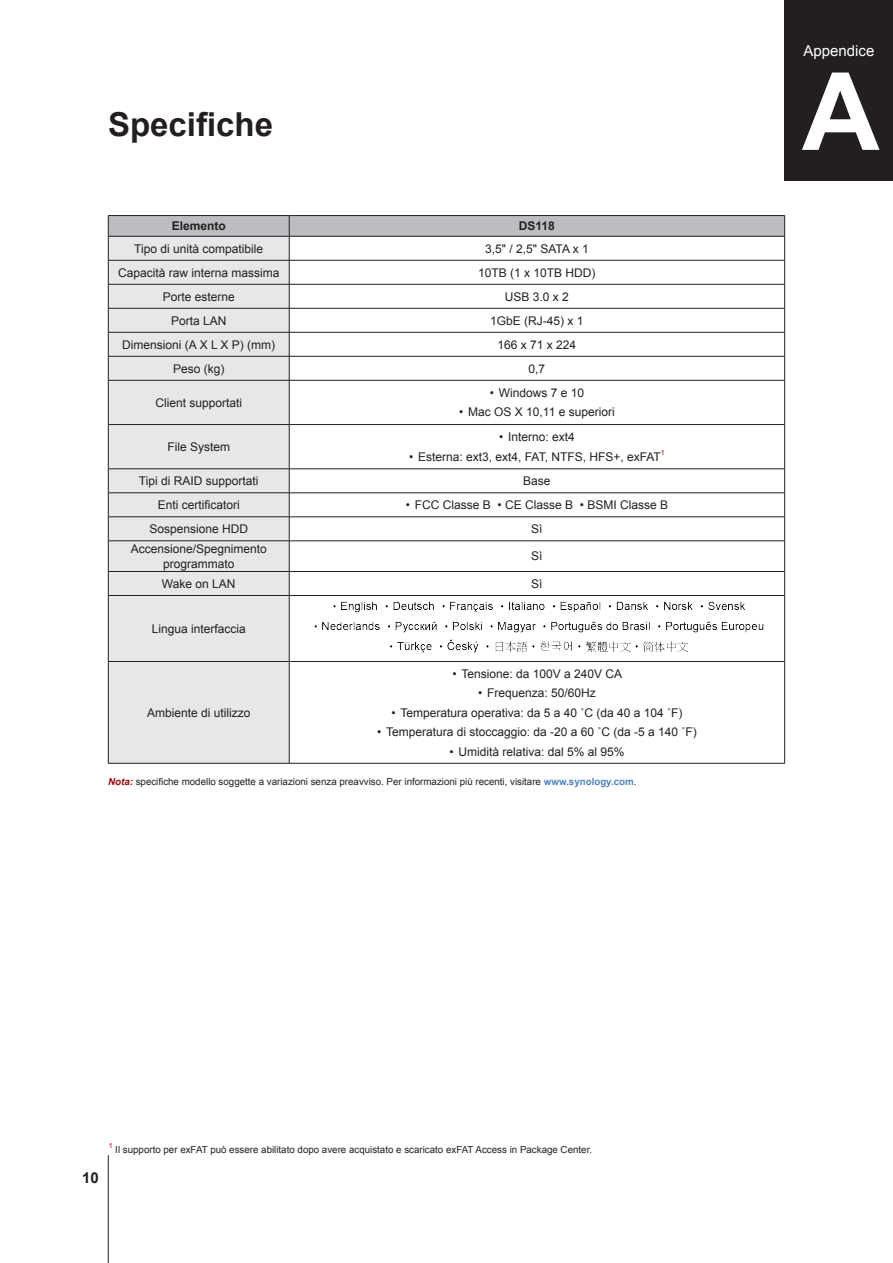
<style>
.page{position:relative;width:893px;height:1263px;background:#fff}
.page>*{position:absolute;margin:0;border:0;box-sizing:border-box;transform-origin:0 0}
.ChapterNum{font:700 108px "Arial";color:#fff}
.H1-ChapterTitle{font:700 33px "Arial";color:#231f20}
.Chapter-center{font:15px "Arial";color:#fff}
.PageNumber-sidebar{font:700 15px "Arial";color:#231f20}
.xBodyCenter{font:12px/14.4px "Arial";color:#231f20;text-align:center}
.XHeadCenter{font:700 12px "Arial";color:#231f20}
.AppendixNote{font:9.75px "Arial";color:#231f20}
.AppendixNote-2{font:7.05px "Arial";color:#9d070d}
.s1{font-weight:700;font-style:italic;color:#9d070d}
.s2{font-weight:700;color:#4f81bd}
</style>
<div class="page">
<div style="left:109px;top:381px;width:180px;height:382px;background:#e6e7e9"></div>
<hr style="left:108px;top:380px;width:181px;height:1px;background:#231f20">
<hr style="left:108px;top:380px;width:1px;height:44px;background:#231f20">
<hr style="left:289px;top:380px;width:496px;height:1px;background:#231f20">
<hr style="left:289px;top:380px;width:1px;height:44px;background:#231f20">
<hr style="left:784px;top:380px;width:1px;height:44px;background:#231f20">
<hr style="left:108px;top:215px;width:181px;height:1px;background:#231f20">
<svg style="left:108px;top:216px;width:677px;height:164px"></svg>
<hr style="left:289px;top:215px;width:496px;height:1px;background:#231f20">
<hr style="left:108px;top:236px;width:181px;height:1px;background:#231f20">
<hr style="left:289px;top:236px;width:496px;height:1px;background:#231f20">
<hr style="left:108px;top:425px;width:1px;height:44px;background:#231f20">
<hr style="left:108px;top:424px;width:181px;height:1px;background:#231f20">
<hr style="left:289px;top:425px;width:1px;height:44px;background:#231f20">
<hr style="left:784px;top:425px;width:1px;height:44px;background:#231f20">
<hr style="left:289px;top:424px;width:496px;height:1px;background:#231f20">
<hr style="left:108px;top:468px;width:181px;height:1px;background:#231f20">
<hr style="left:289px;top:468px;width:496px;height:1px;background:#231f20">
<hr style="left:108px;top:492px;width:181px;height:1px;background:#231f20">
<hr style="left:289px;top:492px;width:496px;height:1px;background:#231f20">
<svg style="left:108px;top:469px;width:1px;height:71px"></svg>
<hr style="left:108px;top:516px;width:181px;height:1px;background:#231f20">
<svg style="left:289px;top:469px;width:1px;height:71px"></svg>
<svg style="left:784px;top:469px;width:1px;height:71px"></svg>
<hr style="left:289px;top:516px;width:496px;height:1px;background:#231f20">
<hr style="left:108px;top:541px;width:1px;height:30px;background:#231f20">
<hr style="left:108px;top:540px;width:181px;height:1px;background:#231f20">
<hr style="left:289px;top:541px;width:1px;height:30px;background:#231f20">
<hr style="left:784px;top:541px;width:1px;height:30px;background:#231f20">
<hr style="left:289px;top:540px;width:496px;height:1px;background:#231f20">
<svg style="left:108px;top:572px;width:1px;height:23px"></svg>
<hr style="left:108px;top:571px;width:181px;height:1px;background:#231f20">
<svg style="left:289px;top:572px;width:1px;height:23px"></svg>
<svg style="left:784px;top:572px;width:1px;height:23px"></svg>
<hr style="left:289px;top:571px;width:496px;height:1px;background:#231f20">
<hr style="left:108px;top:596px;width:1px;height:65px;background:#231f20">
<hr style="left:108px;top:595px;width:181px;height:1px;background:#231f20">
<hr style="left:289px;top:596px;width:1px;height:65px;background:#231f20">
<hr style="left:784px;top:596px;width:1px;height:65px;background:#231f20">
<hr style="left:289px;top:595px;width:496px;height:1px;background:#231f20">
<hr style="left:108px;top:662px;width:1px;height:101px;background:#231f20">
<hr style="left:108px;top:661px;width:181px;height:1px;background:#231f20">
<hr style="left:108px;top:763px;width:181px;height:1px;background:#231f20">
<hr style="left:289px;top:662px;width:1px;height:101px;background:#231f20">
<hr style="left:784px;top:662px;width:1px;height:101px;background:#231f20">
<hr style="left:289px;top:661px;width:496px;height:1px;background:#231f20">
<hr style="left:289px;top:763px;width:496px;height:1px;background:#231f20">
<img style="left:314px;top:601px;width:449px;height:52px">
<div style="left:785px;top:0;width:108px;height:180px;background:#231f20"></div>
<hr style="left:108px;top:1155px;width:1px;height:108px;background:#231f20">
<p class="H1-ChapterTitle" style="left:108px;top:102px;width:167px">Specifiche</p>
<p class="XHeadCenter" style="left:172px;top:218px;width:56px">Elemento</p>
<p class="XHeadCenter" style="left:519px;top:218px;width:38px">DS118</p>
<p class="xBodyCenter" style="left:134px;top:241px;width:130px">Tipo di unità compatibile</p>
<p class="xBodyCenter" style="left:485px;top:241px;width:105px">3,5" / 2,5" SATA x 1</p>
<p class="xBodyCenter" style="left:118px;top:265px;width:163px">Capacità raw interna massima</p>
<p class="xBodyCenter" style="left:478px;top:265px;width:119px">10TB (1 x 10TB HDD)</p>
<p class="xBodyCenter" style="left:163px;top:289px;width:74px">Porte esterne</p>
<p class="xBodyCenter" style="left:505px;top:289px;width:66px">USB 3.0 x 2</p>
<p class="xBodyCenter" style="left:171px;top:313px;width:57px">Porta LAN</p>
<p class="xBodyCenter" style="left:490px;top:313px;width:95px">1GbE (RJ-45) x 1</p>
<p class="xBodyCenter" style="left:122px;top:337px;width:154px">Dimensioni (A X L X P) (mm)</p>
<p class="xBodyCenter" style="left:498px;top:337px;width:80px">166 x 71 x 224</p>
<p class="xBodyCenter" style="left:173px;top:361px;width:53px">Peso (kg)</p>
<p class="xBodyCenter" style="left:529px;top:361px;width:18px">0,7</p>
<p class="xBodyCenter" style="left:155px;top:395px;width:88px">Client supportati</p>
<p class="xBodyCenter" style="left:490px;top:386px;width:96px">• Windows 7 e 10</p>
<p class="xBodyCenter" style="left:459px;top:405px;width:157px">• Mac OS X 10,11 e superiori</p>
<p class="xBodyCenter" style="left:167px;top:440px;width:64px">File System</p>
<p class="xBodyCenter" style="left:499px;top:430px;width:77px">• Interno: ext4</p>
<p class="xBodyCenter" style="left:409px;top:449px;width:253px">• Esterna: ext3, ext4, FAT, NTFS, HFS+, exFAT</p>
<p class="AppendixNote-2" style="left:661px;top:448px;width:5px">1</p>
<p class="xBodyCenter" style="left:139px;top:474px;width:121px">Tipi di RAID supportati</p>
<p class="xBodyCenter" style="left:523px;top:474px;width:29px">Base</p>
<p class="xBodyCenter" style="left:158px;top:498px;width:84px">Enti certificatori</p>
<p class="xBodyCenter" style="left:406px;top:498px;width:264px">• FCC Classe B • CE Classe B • BSMI Classe B</p>
<p class="xBodyCenter" style="left:149px;top:522px;width:100px">Sospensione HDD</p>
<p class="xBodyCenter" style="left:531px;top:522px;width:13px">Sì</p>
<p class="xBodyCenter" style="left:131px;top:542px;width:138px">Accensione/Spegnimento programmato</p>
<p class="xBodyCenter" style="left:531px;top:549px;width:13px">Sì</p>
<p class="xBodyCenter" style="left:162px;top:576px;width:75px">Wake on LAN</p>
<p class="xBodyCenter" style="left:531px;top:576px;width:13px">Sì</p>
<p class="xBodyCenter" style="left:152px;top:621px;width:96px">Lingua interfaccia</p>
<p class="xBodyCenter" style="left:452px;top:666px;width:171px">• Tensione: da 100V a 240V CA</p>
<p class="xBodyCenter" style="left:478px;top:686px;width:119px">• Frequenza: 50/60Hz</p>
<p class="xBodyCenter" style="left:391px;top:705px;width:293px">• Temperatura operativa: da 5 a 40 ˚C (da 40 a 104 ˚F)</p>
<p class="xBodyCenter" style="left:377px;top:725px;width:321px">• Temperatura di stoccaggio: da -20 a 60 ˚C (da -5 a 140 ˚F)</p>
<p class="xBodyCenter" style="left:449px;top:744px;width:177px">• Umidità relativa: dal 5% al 95%</p>
<p class="AppendixNote" style="left:108px;top:775px;width:530px"><span class="s1">Nota:</span> specifiche modello soggette a variazioni senza preavviso. Per informazioni più recenti, visitare <span class="s2">www.synology.com</span>.</p>
<p class="xBodyCenter" style="left:147px;top:705px;width:105px">Ambiente di utilizzo</p>
<p class="Chapter-center" style="left:803px;top:40px;width:72px">Appendice</p>
<p class="ChapterNum" style="left:802px;top:40px;width:79px">A</p>
<p class="PageNumber-sidebar" style="left:82px;top:1168px;width:18px">10</p>
<p class="AppendixNote-2" style="left:109px;top:1141px;width:5px">1</p>
<p class="AppendixNote" style="left:115px;top:1143px;width:478px">Il supporto per exFAT può essere abilitato dopo avere acquistato e scaricato exFAT Access in Package Center.</p>
</div>
